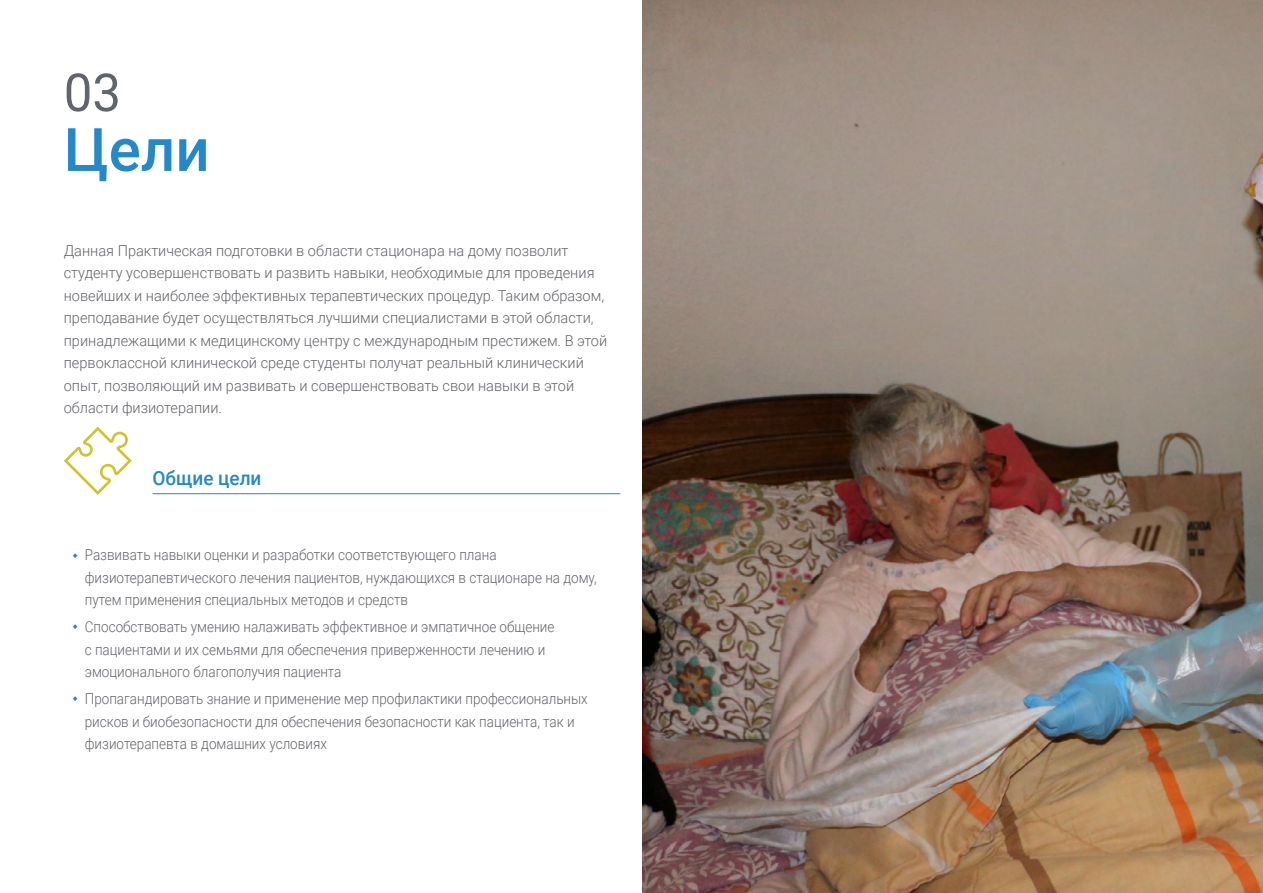
<style>
.page{position:relative;width:1263px;height:893px;background:#fff}
.page>*{position:absolute;margin:0;border:0;box-sizing:border-box;transform-origin:0 0}
.t1{font:500 60px "Roboto";color:#2488c9}
.t2{font:52.5px "Roboto";color:#61646a}
.t3{font:500 19.5px "Roboto";color:#2488c9}
.t4{font:300 15px/22.5px "Roboto";color:#61646a;scale:.9 1}
.t5{font:300 15px/22.5px "Roboto";color:#61646a}
</style>
<div class="page">
<img style="left:642px;top:0;width:621px;height:893px">
<hr style="left:153px;top:493px;width:467px;height:1px;background:#2488c9">
<svg style="left:64px;top:427px;width:68px;height:68px"></svg>
<h2 class="t2" style="left:64px;top:56px;width:59px">03</h2>
<h1 class="t1" style="left:64px;top:108px;width:147px">Цели</h1>
<p class="t5" style="left:64px;top:239px;width:545px">Данная Практическая подготовки в области стационара на дому позволит студенту усовершенствовать и развить навыки, необходимые для проведения новейших и наиболее эффективных терапевтических процедур. Таким образом, преподавание будет осуществляться лучшими специалистами в этой области, принадлежащими к медицинскому центру с международным престижем. В этой первоклассной клинической среде студенты получат реальный клинический опыт, позволяющий им развивать и совершенствовать свои навыки в этой области физиотерапии.</p>
<h3 class="t3" style="left:153px;top:465px;width:110px">Общие цели</h3>
<p class="t4" style="left:85px;top:543px;width:570px">Развивать навыки оценки и разработки соответствующего плана физиотерапевтического лечения пациентов, нуждающихся в стационаре на дому, путем применения специальных методов и средств</p>
<p class="t4" style="left:85px;top:615px;width:523px">Способствовать умению налаживать эффективное и эмпатичное общение с пациентами и их семьями для обеспечения приверженности лечению и эмоционального благополучия пациента</p>
<p class="t4" style="left:85px;top:687px;width:560px">Пропагандировать знание и применение мер профилактики профессиональных рисков и биобезопасности для обеспечения безопасности как пациента, так и физиотерапевта в домашних условиях</p>
</div>
